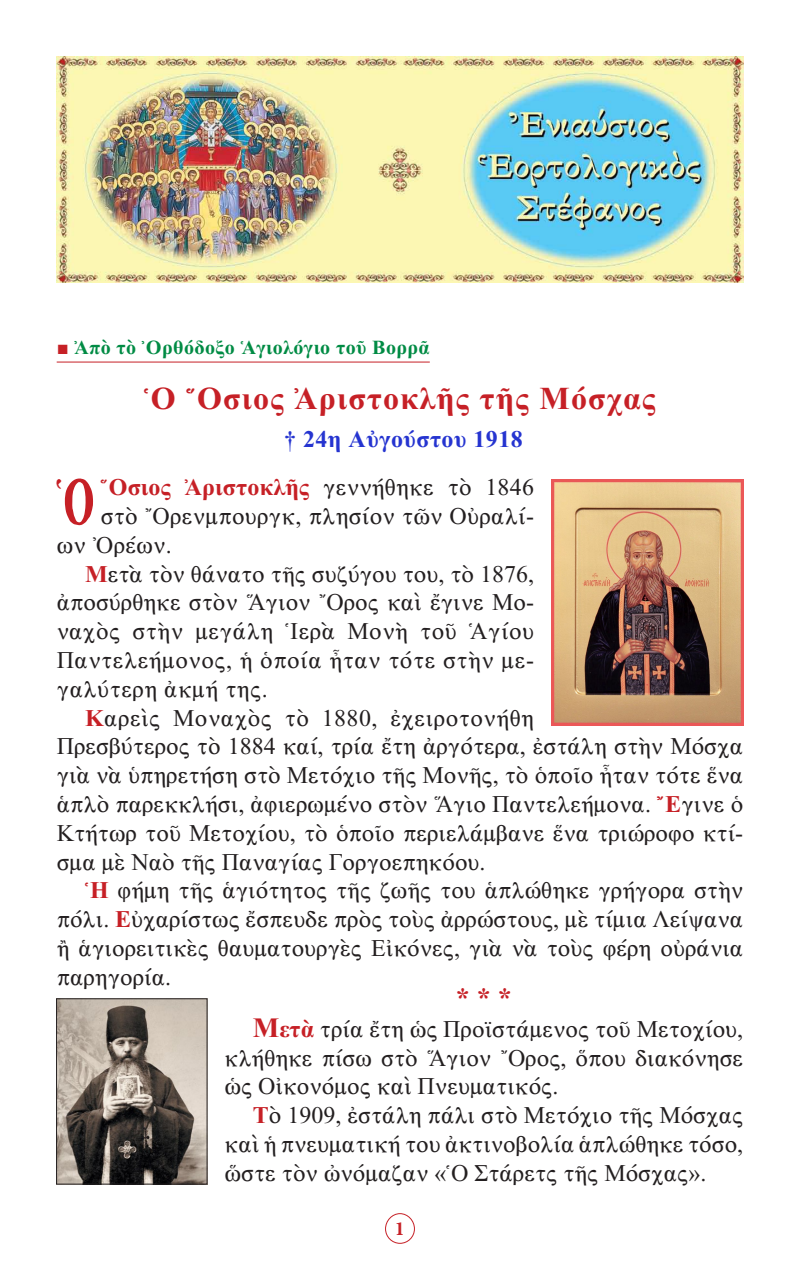
<style>
.page{position:relative;width:800px;height:1270px;background:#fff}
.page>*{position:absolute;margin:0;border:0;box-sizing:border-box;transform-origin:0 0}
.t1{font:48.8px "BYZIMAK";color:#c62026}
.t2{font:32px "CTOS New Times Bold Test 1";letter-spacing:.04em;color:#c62026}
.Asteriskoi{font:28px "CTOS New Times Bold Test 1";color:#c62026}
.t3{font:24px/28.8px "CTOS New Times Roman Test 1";color:#231f20;text-align:justify}
.t4{font:24px "CTOS New Times Bold Test 1";letter-spacing:.01em;color:#c62026}
.t5{font:24px "CTOS New Times Bold Test 1";letter-spacing:.02em;color:#2534d0}
.t6{font:20px "CTOS New Times Bold Test 1";letter-spacing:.02em;color:#008b44}
.t7{font:700 20px "Minion Pro";color:#c62026}
.s1{font-family:"CTOS New Times Roman Test 1";color:#c62026}
.s2{font-size:65px}
.s3{font-family:"CTOS New Times Roman Test 1";color:#231f20}
.s4{font-family:"CTOS New Times Bold Test 1";color:#c62026}
.s5{font-family:"CTOS New Times Bold Test 1";font-size:28px;color:#c62026}
</style>
<div class="page">
<div style="left:385px;top:1213px;width:30px;height:31px;border:1px solid #c62026;border-radius:50%"></div>
<img style="left:57px;top:57px;width:686px;height:226px">
<hr style="left:57px;top:362px;width:373px;height:1px;background:#c62026">
<img style="left:551px;top:480px;width:192px;height:246px">
<img style="left:58px;top:1000px;width:148px;height:183px">
<div style="left:56px;top:998px;width:152px;height:187px;border:1px solid #231f20"></div>
<p class="t6" style="left:57px;top:336px;width:375px"><span class="s1">■</span> Ἀπὸ τὸ Ὀρθόδοξο Ἁγιολόγιο τοῦ Βορρᾶ</p>
<p class="t2" style="left:144px;top:381px;width:513px">Ὁ Ὅσιος Ἀριστοκλῆς τῆς Μόσχας</p>
<p class="t5" style="left:284px;top:426px;width:240px">† 24η Αὐγούστου 1918</p>
<p class="t1" style="left:51px;top:468px;width:46px">῾<span class="s2">Ο</span></p>
<p class="t4" style="left:101px;top:474px;width:435px">Ὅσιος Ἀριστοκλῆς <span class="s3">γεννήθηκε τὸ 1846</span></p>
<p class="t3" style="left:101px;top:502px;width:435px">στὸ Ὄρενμπουργκ, πλησίον τῶν Οὐραλί-</p>
<p class="t3" style="left:57px;top:530px;width:117px">ων Ὀρέων.</p>
<p class="t3" style="left:57px;top:559px;width:479px;text-indent:28px"><span class="s4">Μ</span>ετὰ τὸν θάνατο τῆς συζύγου του, τὸ 1876, ἀποσύρθηκε στὸν Ἅγιον Ὄρος καὶ ἔγινε Μο&shy;ναχὸς στὴν μεγάλη Ἱερὰ Μονὴ τοῦ Ἁγίου Παντελεήμονος, ἡ ὁποία ἦταν τότε στὴν με&shy;γαλύτερη ἀκμή της.</p>
<p class="t3" style="left:57px;top:703px;width:688px;text-align:left;text-indent:28px"><span class="s4">Κ</span>αρεὶς Μοναχὸς τὸ 1880, ἐχειροτονήθη<br>Πρεσβύτερος τὸ 1884 καί, τρία ἔτη ἀργότερα, ἐστάλη στὴν Μόσχα γιὰ νὰ ὑπηρετήση στὸ Μετόχιο τῆς Μονῆς, τὸ ὁποῖο ἦταν τότε ἕνα ἁπλὸ παρεκκλήσι, ἀφιερωμένο στὸν Ἅγιο Παντελεήμονα. <span class="s4">Ἔ</span>γινε ὁ Κτήτωρ τοῦ Μετοχίου, τὸ ὁποῖο περιελάμβανε ἕνα τριώροφο κτί&shy;σμα μὲ Ναὸ τῆς Παναγίας Γοργοεπηκόου.</p>
<p class="t3" style="left:57px;top:876px;width:688px;text-indent:28px"><span class="s4">Ἡ</span> φήμη τῆς ἁγιότητος τῆς ζωῆς του ἁπλώθηκε γρήγορα στὴν πόλι. <span class="s4">Ε</span>ὐχαρίστως ἔσπευδε πρὸς τοὺς ἀρρώστους, μὲ τίμια Λείψανα ἢ ἁγιορειτικὲς θαυματουργὲς Εἰκόνες, γιὰ νὰ τοὺς φέρη οὐράνια παρηγορία.</p>
<p class="Asteriskoi" style="left:456px;top:982px;width:57px">* * *</p>
<p class="t3" style="left:225px;top:1014px;width:520px;text-indent:28px"><span class="s5">Μ</span><span class="s4">ετὰ</span> τρία ἔτη ὡς Προϊστάμενος τοῦ Μετοχίου, κλήθηκε πίσω στὸ Ἅγιον Ὄρος, ὅπου διακόνησε ὡς Οἰκονόμος καὶ Πνευματικός.</p>
<p class="t3" style="left:225px;top:1101px;width:520px;text-indent:28px"><span class="s4">Τ</span>ὸ 1909, ἐστάλη πάλι στὸ Μετόχιο τῆς Μόσχας καὶ ἡ πνευματική του ἀκτινοβολία ἁπλώθηκε τόσο, ὥστε τὸν ὠνόμαζαν «Ὁ Στάρετς τῆς Μόσχας».</p>
<p class="t7" style="left:395px;top:1215px;width:11px">1</p>
</div>
